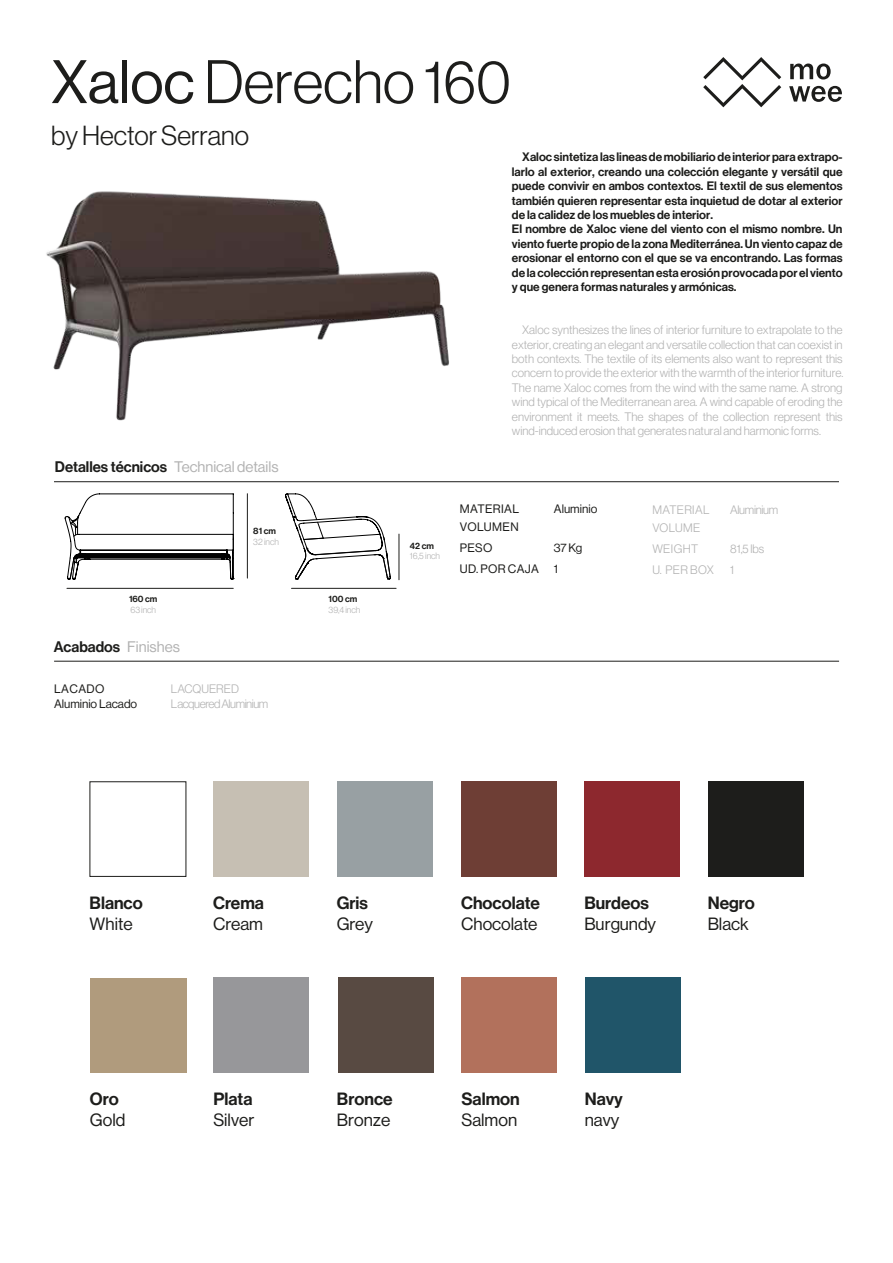
<style>
.page{position:relative;width:893px;height:1263px;background:#fff}
.page>*{position:absolute;margin:0;border:0;box-sizing:border-box;transform-origin:0 0}
.t1{font:300 60px "Neue Haas Display";color:#1d1d1b}
.t2{font:300 27px "Neue Haas Display";color:#1d1d1b}
.t3{font:17.4px "Neue Haas Display";color:#1d1d1b}
.t4{font:17.4px "Neue Haas Display Mediu";color:#1d1d1b}
.t5{font:15px "Neue Haas Display Mediu";color:#1d1d1b}
.t6{font:12px/14.4px "Neue Haas Display Mediu";color:#1d1d1b}
.t7{font:300 12px/14.4px "Neue Haas Display";color:#b2b2b2}
.t8{font:12px/21px "Neue Haas Display";letter-spacing:.015em;color:#1d1d1b}
.t9{font:300 12px/18px "Neue Haas Display";letter-spacing:.03em;color:#b2b2b2}
.t10{font:12px/15px "Neue Haas Display";letter-spacing:-.005em;color:#1d1d1b}
.t11{font:300 12px "Neue Haas Display";letter-spacing:-.04em;color:#b2b2b2}
.t12{font:300 12px "Neue Haas Display";letter-spacing:-.025em;color:#b2b2b2}
.t13{font:300 9px "Neue Haas Display";color:#b2b2b2}
.t14{font:9px "Neue Haas Display Mediu";color:#1d1d1b}
.s1{font-weight:400}
.s2{font-family:"Neue Haas Display";color:#b2b2b2}
</style>
<div class="page">
<img style="left:46px;top:191px;width:417px;height:307px">
<svg style="left:790px;top:64px;width:41px;height:16px"></svg>
<svg style="left:789px;top:86px;width:53px;height:16px"></svg>
<svg style="left:703px;top:57px;width:78px;height:50px"></svg>
<hr style="left:54px;top:481px;width:785px;height:1px;background:#1d1d1b">
<hr style="left:399px;top:534px;width:1px;height:46px;background:#1d1d1b">
<hr style="left:247px;top:494px;width:1px;height:84px;background:#1d1d1b">
<hr style="left:54px;top:661px;width:785px;height:1px;background:#1d1d1b">
<hr style="left:67px;top:588px;width:166px;height:1px;background:#1d1d1b">
<hr style="left:291px;top:588px;width:105px;height:1px;background:#1d1d1b">
<svg style="left:65px;top:494px;width:169px;height:86px"></svg>
<svg style="left:285px;top:493px;width:105px;height:87px"></svg>
<div style="left:90px;top:781px;width:96px;height:96px;background:#fff;border:1px solid #1d1d1b"></div>
<div style="left:213px;top:781px;width:96px;height:96px;background:#c6bfb3"></div>
<div style="left:338px;top:781px;width:95px;height:96px;background:#98a0a3"></div>
<div style="left:461px;top:781px;width:96px;height:96px;background:#6e3e35"></div>
<div style="left:584px;top:781px;width:96px;height:96px;background:#8d282e"></div>
<div style="left:708px;top:781px;width:95px;height:96px;background:#1d1d1b"></div>
<div style="left:90px;top:978px;width:96px;height:94px;background:#b09b7d"></div>
<div style="left:213px;top:977px;width:96px;height:96px;background:#97979a"></div>
<div style="left:338px;top:977px;width:95px;height:96px;background:#584a42"></div>
<div style="left:461px;top:977px;width:96px;height:96px;background:#b2715c"></div>
<div style="left:585px;top:977px;width:95px;height:96px;background:#205569"></div>
<h1 class="t1" style="left:51px;top:48px;width:461px"><span class="s1">Xaloc</span> Derecho 160</h1>
<h2 class="t2" style="left:51px;top:121px;width:200px">by Hector Serrano</h2>
<p class="t5" style="left:55px;top:458px;width:225px">Detalles técnicos <span class="s2">Technical details</span></p>
<p class="t14" style="left:129px;top:594px;width:30px">160 cm</p>
<p class="t13" style="left:131px;top:605px;width:27px">63 inch</p>
<p class="t14" style="left:253px;top:526px;width:24px">81 cm</p>
<p class="t13" style="left:253px;top:537px;width:27px">32 inch</p>
<p class="t5" style="left:54px;top:638px;width:127px">Acabados <span class="s2">Finishes</span></p>
<p class="t10" style="left:54px;top:682px;width:85px">LACADO<br>Aluminio Lacado</p>
<p class="t7" style="left:171px;top:682px;width:70px">LACQUERED</p>
<p class="t11" style="left:171px;top:697px;width:99px">Lacquered Aluminium</p>
<p class="t14" style="left:329px;top:594px;width:30px">100 cm</p>
<p class="t13" style="left:329px;top:605px;width:33px">39,4inch</p>
<p class="t6" style="left:512px;top:150px;width:332px;text-indent:10px">Xaloc sintetiza las lineas de mobiliario de interior para extrapo&shy;larlo al exterior, creando una colección elegante y versátil que puede convivir en ambos contextos. El textil de sus elementos también quieren representar esta inquietud de dotar al exterior de la calidez de los muebles de interior.<br>El nombre de Xaloc viene del viento con el mismo nombre. Un viento fuerte propio de la zona Mediterránea. Un viento capaz de erosionar el entorno con el que se va encontrando. Las formas dela colecciónrepresentanestaerosiónprovocadaporel viento y que genera formas naturales y armónicas.</p>
<p class="t7" style="left:512px;top:323px;width:333px;text-align:justify;text-indent:10px">Xaloc synthesizes the lines of interior furniture to extrapolate to the exterior, creating an elegant and versatile collection that can coexist in both contexts. The textile of its elements also want to represent this concern to provide the exterior with the warmth of the interior furniture.<br>The name Xaloc comes from the wind with the same name. A strong wind typical of the Mediterranean area. A wind capable of eroding the environment it meets. The shapes of the collection represent this wind-induced erosion that generates natural and harmonic forms.</p>
<p class="t14" style="left:410px;top:540px;width:26px">42 cm</p>
<p class="t13" style="left:410px;top:551px;width:32px">16,5 inch</p>
<p class="t8" style="left:460px;top:500px;width:61px;line-height:18px">MATERIAL<br>VOLUMEN</p>
<p class="t8" style="left:460px;top:538px;width:80px">PESO<br>UD. POR CAJA</p>
<p class="t8" style="left:554px;top:499px;width:45px">Aluminio</p>
<p class="t8" style="left:554px;top:538px;width:30px">37 Kg<br>1</p>
<p class="t9" style="left:652px;top:500px;width:59px">MATERIAL<br>VOLUME</p>
<p class="t9" style="left:652px;top:538px;width:63px;line-height:21px">WEIGHT<br>U. PER BOX</p>
<p class="t12" style="left:730px;top:503px;width:50px">Aluminium</p>
<p class="t7" style="left:730px;top:538px;width:36px;line-height:21px">81,5 lbs<br>1</p>
<h3 class="t4" style="left:90px;top:893px;width:55px">Blanco</h3>
<h3 class="t3" style="left:90px;top:914px;width:45px">White</h3>
<h3 class="t4" style="left:90px;top:1089px;width:30px">Oro</h3>
<h3 class="t3" style="left:90px;top:1110px;width:37px">Gold</h3>
<h3 class="t4" style="left:213px;top:893px;width:52px">Crema</h3>
<h3 class="t3" style="left:213px;top:914px;width:51px">Cream</h3>
<h3 class="t4" style="left:213px;top:1089px;width:40px">Plata</h3>
<h3 class="t3" style="left:213px;top:1110px;width:42px">Silver</h3>
<h3 class="t4" style="left:337px;top:893px;width:33px">Gris</h3>
<h3 class="t3" style="left:337px;top:914px;width:38px">Grey</h3>
<h3 class="t4" style="left:337px;top:1089px;width:57px">Bronce</h3>
<h3 class="t3" style="left:337px;top:1110px;width:55px">Bronze</h3>
<h3 class="t4" style="left:461px;top:893px;width:80px">Chocolate</h3>
<h3 class="t3" style="left:461px;top:914px;width:78px">Chocolate</h3>
<h3 class="t4" style="left:584px;top:893px;width:66px">Burdeos</h3>
<h3 class="t3" style="left:584px;top:914px;width:73px">Burgundy</h3>
<h3 class="t4" style="left:708px;top:893px;width:48px">Negro</h3>
<h3 class="t3" style="left:708px;top:914px;width:43px">Black</h3>
<h3 class="t4" style="left:461px;top:1089px;width:60px">Salmon</h3>
<h3 class="t3" style="left:461px;top:1110px;width:57px">Salmon</h3>
<h3 class="t4" style="left:585px;top:1089px;width:40px">Navy</h3>
<h3 class="t3" style="left:585px;top:1110px;width:36px">navy</h3>
</div>
